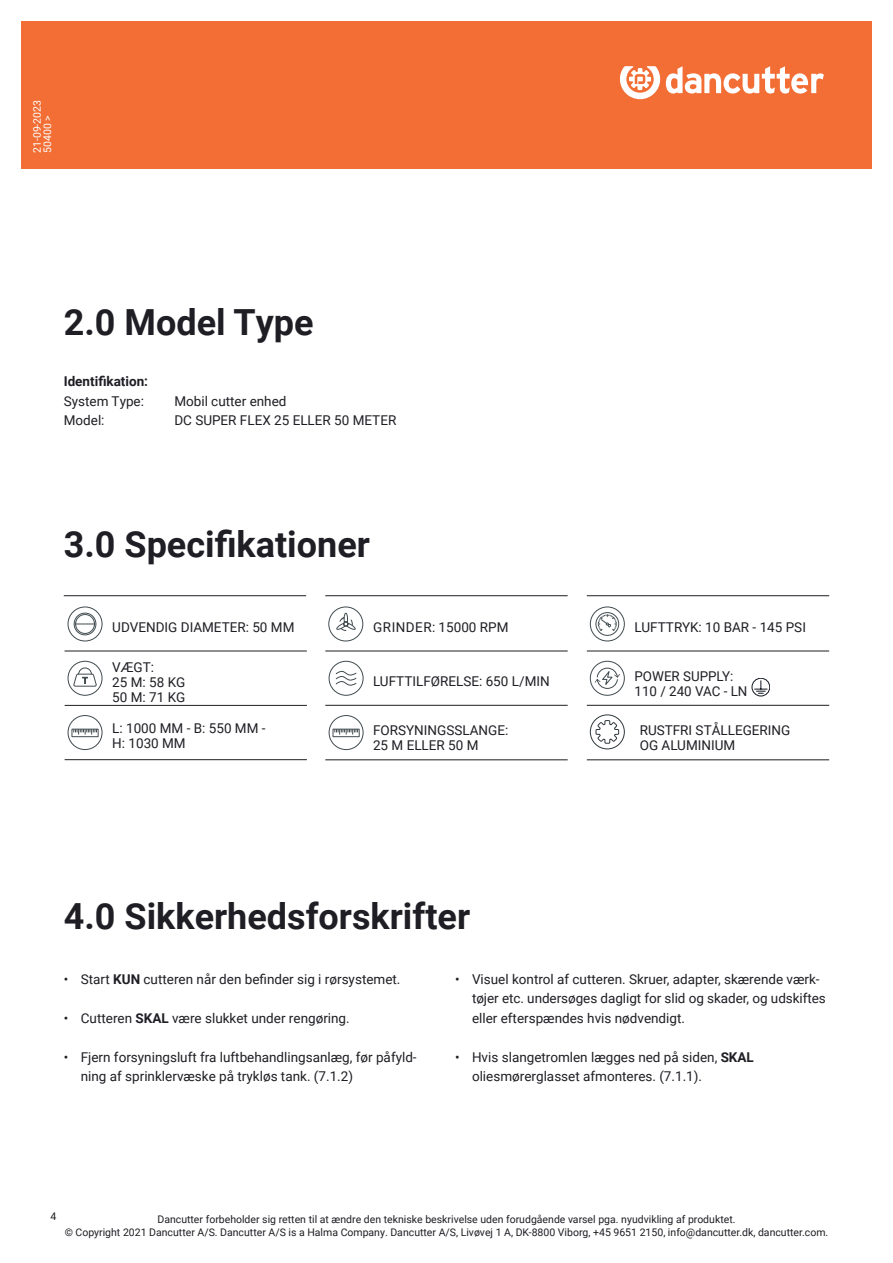
<style>
.page{position:relative;width:893px;height:1263px;background:#fff}
.page>*{position:absolute;margin:0;border:0;box-sizing:border-box;transform-origin:0 0}
.t1{font:700 36px "Roboto";color:#1e1e24}
.t2{font:13.5px/19.5px "Roboto";color:#1e1e24}
.t3{font:13.5px "Roboto";letter-spacing:.02em;color:#1e1e24}
.t4{font:700 13.5px "Roboto";color:#1e1e24}
.t5{font:10.5px/12.6px "Roboto";color:#1e1e24;text-align:center}
.t6{font:10.5px/10.5px "Roboto";color:#fff}
.s1{font-weight:700}
</style>
<div class="page">
<div style="left:21px;top:21px;width:851px;height:148px;background:#f26e35"></div>
<svg style="left:666px;top:66px;width:158px;height:28px"></svg>
<svg style="left:620px;top:66px;width:40px;height:33px"></svg>
<div style="left:68px;top:607px;width:34px;height:34px;border:1px solid #414c50;border-radius:50%"></div>
<div style="left:74px;top:613px;width:22px;height:22px;border:1px solid #414c50;border-radius:50%"></div>
<div style="left:75px;top:614px;width:20px;height:19px;border:1px solid #414c50;border-radius:50%"></div>
<svg style="left:75px;top:622px;width:21px;height:3px"></svg>
<div style="left:328px;top:607px;width:35px;height:34px;border:1px solid #414c50;border-radius:50%"></div>
<svg style="left:336px;top:612px;width:21px;height:19px"></svg>
<div style="left:590px;top:607px;width:35px;height:34px;border:1px solid #414b4f;border-radius:50%"></div>
<div style="left:596px;top:612px;width:23px;height:24px;border:1px solid #414b4f;border-radius:50%"></div>
<svg style="left:598px;top:614px;width:19px;height:18px"></svg>
<div style="left:590px;top:661px;width:35px;height:35px;border:1px solid #414b4f;border-radius:50%"></div>
<svg style="left:595px;top:667px;width:25px;height:22px"></svg>
<div style="left:68px;top:661px;width:34px;height:35px;border:1px solid #414b4f;border-radius:50%"></div>
<svg style="left:73px;top:667px;width:24px;height:20px"></svg>
<div style="left:68px;top:715px;width:34px;height:35px;border:1px solid #414b4f;border-radius:50%"></div>
<svg style="left:74px;top:731px;width:23px;height:3px"></svg>
<div style="left:72px;top:729px;width:27px;height:8px;border:1px solid #414b4f"></div>
<div style="left:329px;top:661px;width:34px;height:35px;border:1px solid #414b4f;border-radius:50%"></div>
<svg style="left:335px;top:666px;width:22px;height:20px"></svg>
<div style="left:329px;top:715px;width:34px;height:35px;border:1px solid #414b4f;border-radius:50%"></div>
<svg style="left:335px;top:731px;width:23px;height:3px"></svg>
<div style="left:333px;top:729px;width:27px;height:8px;border:1px solid #414b4f"></div>
<hr style="left:65px;top:651px;width:242px;height:1px;background:#1e1e24">
<hr style="left:325px;top:651px;width:243px;height:1px;background:#1e1e24">
<hr style="left:325px;top:705px;width:243px;height:1px;background:#1e1e24">
<hr style="left:587px;top:651px;width:242px;height:1px;background:#1e1e24">
<hr style="left:587px;top:705px;width:242px;height:1px;background:#1e1e24">
<hr style="left:65px;top:705px;width:242px;height:1px;background:#1e1e24">
<hr style="left:65px;top:759px;width:242px;height:1px;background:#1e1e24">
<hr style="left:325px;top:759px;width:243px;height:1px;background:#1e1e24">
<hr style="left:64px;top:595px;width:242px;height:1px;background:#1e1e24">
<hr style="left:325px;top:595px;width:243px;height:1px;background:#1e1e24">
<hr style="left:587px;top:595px;width:242px;height:1px;background:#1e1e24">
<div style="left:752px;top:678px;width:18px;height:18px;border:1px solid #101520;border-radius:50%"></div>
<svg style="left:755px;top:681px;width:12px;height:13px"></svg>
<div style="left:590px;top:714px;width:35px;height:35px;border:1px solid #2e373b;border-radius:50%"></div>
<svg style="left:595px;top:720px;width:24px;height:24px"></svg>
<hr style="left:587px;top:759px;width:242px;height:1px;background:#1e1e24">
<p class="t6" style="left:31px;top:153px;width:55px;rotate:-90deg">21-09-2023<br>50400 &gt;</p>
<p class="t1" style="left:64px;top:297px;width:251px">2.0 Model Type</p>
<p class="t4" style="left:64px;top:372px;width:86px">Identifikation:</p>
<p class="t2" style="left:64px;top:391px;width:82px">System Type:</p>
<p class="t2" style="left:174px;top:391px;width:114px">Mobil cutter enhed</p>
<p class="t2" style="left:64px;top:410px;width:42px">Model:</p>
<p class="t2" style="left:174px;top:410px;width:223px">DC SUPER FLEX 25 ELLER 50 METER</p>
<p class="t1" style="left:64px;top:518px;width:308px">3.0 Specifikationer</p>
<p class="t2" style="left:112px;top:617px;width:184px">UDVENDIG DIAMETER: 50 MM</p>
<p class="t3" style="left:373px;top:617px;width:137px">GRINDER: 15000 RPM</p>
<p class="t2" style="left:634px;top:617px;width:173px">LUFTTRYK: 10 BAR - 145 PSI</p>
<p class="t2" style="left:634px;top:666px;width:100px">POWER SUPPLY:</p>
<p class="t2" style="left:634px;top:681px;width:114px">110 / 240 VAC - LN</p>
<p class="t2" style="left:112px;top:657px;width:43px">VÆGT:</p>
<p class="t2" style="left:112px;top:672px;width:75px">25 M: 58 KG</p>
<p class="t2" style="left:112px;top:687px;width:75px">50 M: 71 KG</p>
<p class="t2" style="left:112px;top:718px;width:155px">L: 1000 MM - B: 550 MM -</p>
<p class="t2" style="left:112px;top:733px;width:75px">H: 1030 MM</p>
<p class="t2" style="left:373px;top:671px;width:178px">LUFTTILFØRELSE: 650 L/MIN</p>
<p class="t2" style="left:373px;top:719px;width:137px">FORSYNINGSSLANGE:</p>
<p class="t2" style="left:373px;top:734px;width:107px">25 M ELLER 50 M</p>
<p class="t2" style="left:640px;top:720px;width:152px">RUSTFRI STÅLLEGERING</p>
<p class="t2" style="left:640px;top:735px;width:97px">OG ALUMINIUM</p>
<p class="t1" style="left:64px;top:890px;width:408px">4.0 Sikkerhedsforskrifter</p>
<p class="t2" style="left:64px;top:968px;width:338px">• Start <span class="s1">KUN</span> cutteren når den befinder sig i rørsystemet.</p>
<p class="t2" style="left:64px;top:1007px;width:287px">• Cutteren <span class="s1">SKAL</span> være slukket under rengøring.</p>
<p class="t2" style="left:81px;top:1046px;width:337px;text-indent:-17px">• Fjern forsyningsluft fra luftbehandlingsanlæg, før påfyld&shy;ning af sprinklervæske på trykløs tank. (7.1.2)</p>
<p class="t2" style="left:472px;top:968px;width:355px;text-indent:-17px">• Visuel kontrol af cutteren. Skruer, adapter, skærende værk&shy;tøjer etc. undersøges dagligt for slid og skader, og udskiftes eller efterspændes hvis nødvendigt.</p>
<p class="t2" style="left:455px;top:1046px;width:300px">• Hvis slangetromlen lægges ned på siden, <span class="s1">SKAL</span></p>
<p class="t2" style="left:472px;top:1066px;width:232px">oliesmørerglasset afmonteres. (7.1.1).</p>
<p class="t5" style="left:51px;top:1210px;width:7px">4</p>
<p class="t5" style="left:65px;top:1212px;width:765px">Dancutter forbeholder sig retten til at ændre den tekniske beskrivelse uden forudgående varsel pga. nyudvikling af produktet.<br>© Copyright 2021 Dancutter A/S. Dancutter A/S is a Halma Company. Dancutter A/S, Livøvej 1 A, DK-8800 Viborg, +45 9651 2150, info@dancutter.dk, dancutter.com.</p>
</div>
